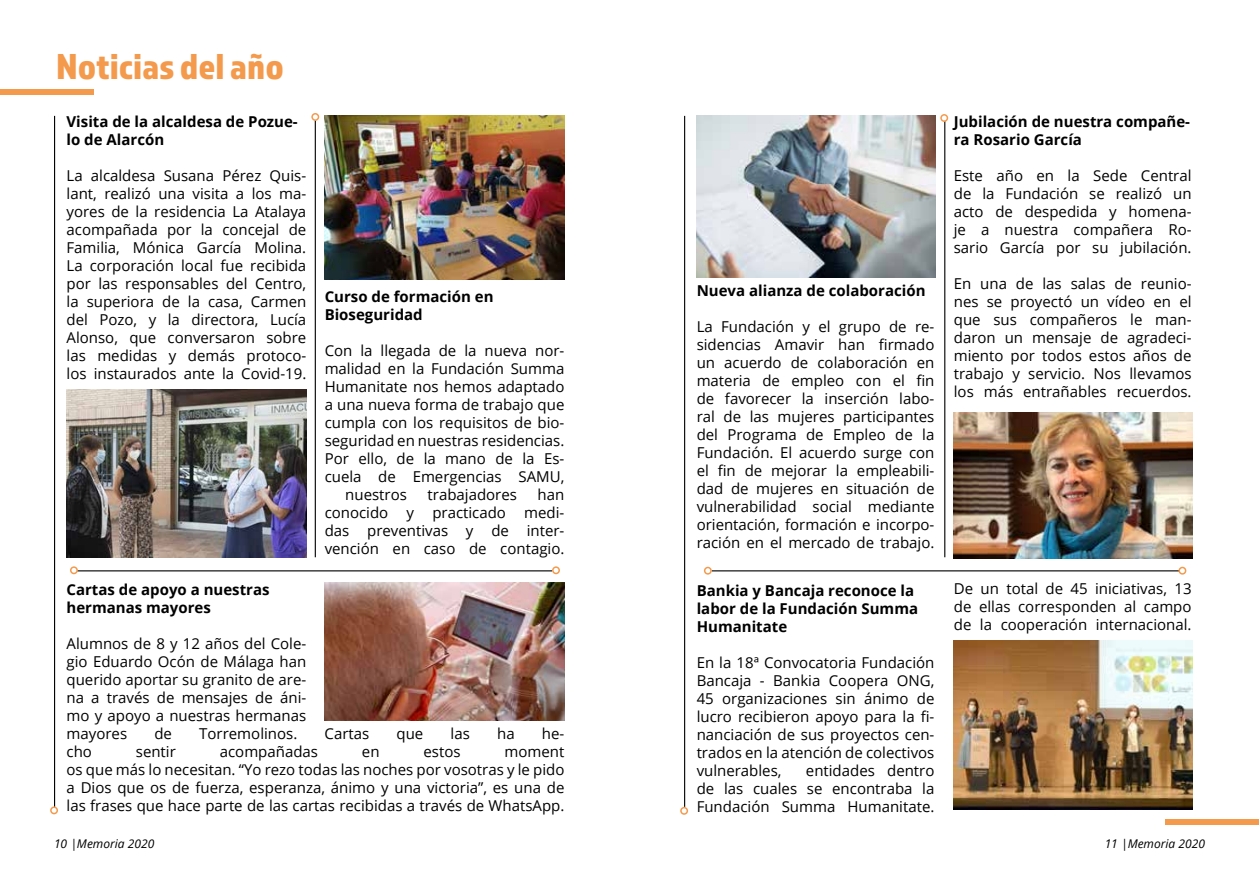
<style>
.page{position:relative;width:1259px;height:893px;background:#fff}
.page>*{position:absolute;margin:0;border:0;box-sizing:border-box;transform-origin:0 0}
.t1{font:37.5px "Almaq Refined";color:#f49a4d}
.t2{font:15px/18px "Open Sans";color:#000;text-align:justify}
.t3{font:700 15px/18px "Open Sans";color:#000}
.t4{font:italic 12px "Open Sans";color:#000}
</style>
<div class="page">
<hr style="left:315px;top:120px;width:1px;height:437px;background:#000">
<hr style="left:77px;top:570px;width:475px;height:1px;background:#000">
<hr style="left:944px;top:121px;width:1px;height:436px;background:#000">
<hr style="left:712px;top:570px;width:467px;height:1px;background:#000">
<hr style="left:54px;top:116px;width:1px;height:691px;background:#000">
<img style="left:67px;top:389px;width:239px;height:168px">
<hr style="left:684px;top:116px;width:1px;height:691px;background:#000">
<img style="left:324px;top:582px;width:240px;height:138px">
<img style="left:325px;top:116px;width:239px;height:163px">
<div style="left:0;top:90px;width:93px;height:5px;background:#f49a4d"></div>
<img style="left:696px;top:116px;width:239px;height:161px">
<img style="left:953px;top:641px;width:239px;height:168px">
<img style="left:953px;top:412px;width:239px;height:146px">
<div style="left:311px;top:113px;width:8px;height:8px;border:2px solid #f49a4d;border-radius:50%"></div>
<div style="left:70px;top:566px;width:8px;height:8px;border:2px solid #f49a4d;border-radius:50%"></div>
<div style="left:552px;top:566px;width:8px;height:8px;border:2px solid #f49a4d;border-radius:50%"></div>
<div style="left:50px;top:806px;width:8px;height:8px;border:2px solid #f49a4d;border-radius:50%"></div>
<div style="left:704px;top:567px;width:8px;height:8px;border:2px solid #f49a4d;border-radius:50%"></div>
<div style="left:1178px;top:567px;width:8px;height:8px;border:2px solid #f49a4d;border-radius:50%"></div>
<div style="left:940px;top:114px;width:8px;height:8px;border:2px solid #f49a4d;border-radius:50%"></div>
<div style="left:680px;top:807px;width:8px;height:8px;border:2px solid #f49a4d;border-radius:50%"></div>
<div style="left:1166px;top:820px;width:93px;height:5px;background:#f49a4d"></div>
<h1 class="t1" style="left:56px;top:44px;width:229px">Noticias del año</h1>
<p class="t3" style="left:67px;top:113px;width:233px">Visita de la alcaldesa de Pozue&shy;lo de Alarcón</p>
<p class="t2" style="left:67px;top:167px;width:241px">La alcaldesa Susana Pérez Quis&shy;lant, realizó una visita a los ma&shy;yores de la residencia La Atalaya acompañada por la concejal de Familia, Mónica García Molina.<br>La corporación local fue recibida por las responsables del Centro, la superiora de la casa, Carmen del Pozo, y la directora, Lucía Alonso, que conversaron sobre las medidas y demás protoco&shy;los instaurados ante la Covid-19.</p>
<p class="t3" style="left:325px;top:287px;width:170px">Curso de formación en<br>Bioseguridad</p>
<p class="t2" style="left:325px;top:341px;width:241px">Con la llegada de la nueva nor-</p>
<p class="t2" style="left:325px;top:359px;width:241px">malidad en la Fundación Summa</p>
<p class="t2" style="left:325px;top:377px;width:241px">Humanitate nos hemos adaptado</p>
<p class="t2" style="left:325px;top:395px;width:241px">a una nueva forma de trabajo que</p>
<p class="t2" style="left:325px;top:413px;width:241px">cumpla con los requisitos de bio-</p>
<p class="t2" style="left:325px;top:431px;width:241px">seguridad en nuestras residencias.</p>
<p class="t2" style="left:325px;top:449px;width:241px">Por ello, de la mano de la Es-</p>
<p class="t2" style="left:325px;top:467px;width:241px">cuela de Emergencias SAMU,</p>
<p class="t2" style="left:345px;top:485px;width:63px">nuestros</p>
<p class="t2" style="left:427px;top:485px;width:91px">trabajadores</p>
<p class="t2" style="left:325px;top:485px;width:241px;text-indent:213px">han conocido y practicado medi&shy;das preventivas y de inter&shy;vención en caso de contagio.</p>
<p class="t3" style="left:67px;top:580px;width:204px">Cartas de apoyo a nuestras hermanas mayores</p>
<p class="t2" style="left:67px;top:634px;width:241px">Alumnos de 8 y 12 años del Cole&shy;gio Eduardo Ocón de Málaga han querido aportar su granito de are&shy;na a través de mensajes de áni&shy;mo y apoyo a nuestras hermanas mayores</p>
<p class="t2" style="left:154px;top:724px;width:19px">de</p>
<p class="t2" style="left:199px;top:724px;width:100px">Torremolinos.</p>
<p class="t2" style="left:324px;top:724px;width:46px">Cartas</p>
<p class="t2" style="left:396px;top:724px;width:28px">que</p>
<p class="t2" style="left:450px;top:724px;width:21px">las</p>
<p class="t2" style="left:497px;top:724px;width:19px">ha</p>
<p class="t2" style="left:542px;top:724px;width:24px">he-</p>
<p class="t2" style="left:67px;top:742px;width:27px">cho</p>
<p class="t2" style="left:136px;top:742px;width:41px">sentir</p>
<p class="t2" style="left:220px;top:742px;width:100px">acompañadas</p>
<p class="t2" style="left:362px;top:742px;width:19px">en</p>
<p class="t2" style="left:423px;top:742px;width:39px">estos</p>
<p class="t2" style="left:67px;top:742px;width:499px;text-indent:438px">moment os que más lo necesitan. “Yo rezo todas las noches por vosotras y le pido a Dios que os de fuerza, esperanza, ánimo y una victoria”, es una de las frases que hace parte de las cartas recibidas a través de WhatsApp.</p>
<p class="t3" style="left:696px;top:282px;width:230px">Nueva alianza de colaboración</p>
<p class="t2" style="left:696px;top:318px;width:239px">La Fundación y el grupo de re&shy;sidencias Amavir han firmado un acuerdo de colaboración en materia de empleo con el fin de favorecer la inserción labo&shy;ral de las mujeres participantes del Programa de Empleo de la Fundación. El acuerdo surge con el fin de mejorar la empleabili&shy;dad de mujeres en situación de vulnerabilidad social mediante orientación, formación e incorpo&shy;ración en el mercado de trabajo.</p>
<p class="t3" style="left:696px;top:581px;width:223px">Bankia y Bancaja reconoce la labor de la Fundación Summa<br>Humanitate</p>
<p class="t2" style="left:696px;top:653px;width:239px">En la 18ª Convocatoria Fundación Bancaja - Bankia Coopera ONG, 45 organizaciones sin ánimo de lucro recibieron apoyo para la fi&shy;nanciación de sus proyectos cen&shy;trados en la atención de colectivos vulnerables,</p>
<p class="t2" style="left:696px;top:761px;width:239px;text-indent:109px">entidades dentro de las cuales se encontraba la Fundación Summa Humanitate.</p>
<p class="t3" style="left:953px;top:113px;width:238px">Jubilación de nuestra compañe&shy;ra Rosario García</p>
<p class="t2" style="left:953px;top:167px;width:239px">Este año en la Sede Central de la Fundación se realizó un acto de despedida y homena&shy;je a nuestra compañera Ro&shy;sario García por su jubilación.</p>
<p class="t2" style="left:953px;top:275px;width:239px">En una de las salas de reunio&shy;nes se proyectó un vídeo en el que sus compañeros le man&shy;daron un mensaje de agradeci&shy;miento por todos estos años de trabajo y servicio. Nos llevamos los más entrañables recuerdos.</p>
<p class="t2" style="left:953px;top:579px;width:239px">De un total de 45 iniciativas, 13 de ellas corresponden al campo de la cooperación internacional.</p>
<p class="t4" style="left:54px;top:836px;width:102px">10 |Memoria 2020</p>
<p class="t4" style="left:1104px;top:836px;width:102px">11 |Memoria 2020</p>
</div>
